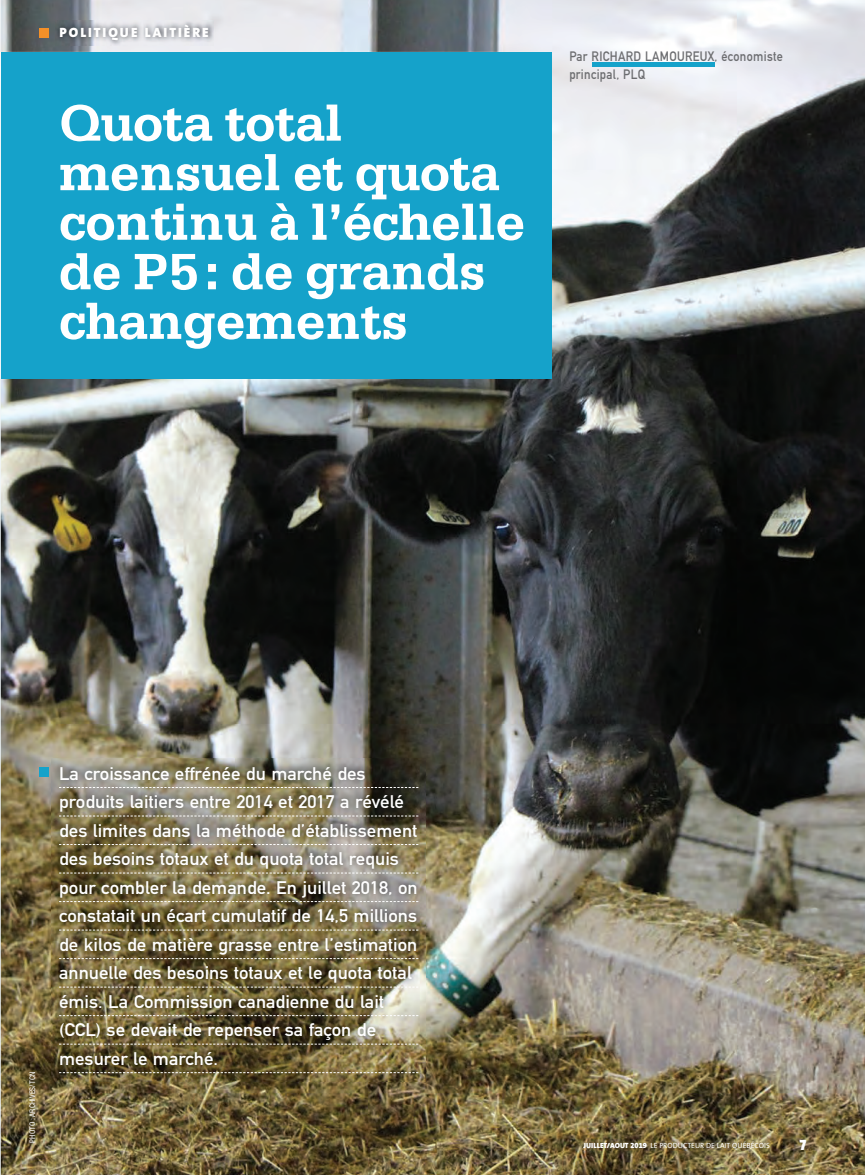
<style>
.page{position:relative;width:865px;height:1175px;background:#fff}
.page>*{position:absolute;margin:0;border:0;box-sizing:border-box;transform-origin:0 0}
.t1{font:700 54px/49.5px "Serifa";letter-spacing:-.01em;color:#fff}
.t2{font:18px/28.5px "DIN Mittelschrift";color:#fff;scale:1.05 1}
.t3{font:15px "The Mix Black Caps";color:#fff}
.t4{font:13.5px/18px "DIN Mittelschrift";letter-spacing:.025em;color:#6c6d70;scale:.9 1}
.t5{font:900 13.5px "The Sans";letter-spacing:.15em;color:#fff}
.t6{font:condensed 7.8px "Helvetica Neue";letter-spacing:.02em;color:#fff}
.t7{font:7.5px "The Sans";color:#fff}
.s1{font-weight:900}
.s2{font-family:"The Sans Black Expert"}
</style>
<div class="page">
<img style="left:1px;top:0;width:863px;height:1174px">
<div style="left:40px;top:28px;width:9px;height:9px;background:#f39028"></div>
<div style="left:1px;top:52px;width:550px;height:326px;background:#15a2ca"></div>
<div style="left:40px;top:767px;width:9px;height:9px;background:#15a2ca"></div>
<img style="left:52px;top:758px;width:373px;height:323px">
<svg style="left:59px;top:787px;width:359px;height:1px"></svg>
<svg style="left:59px;top:815px;width:359px;height:1px"></svg>
<svg style="left:59px;top:844px;width:359px;height:1px"></svg>
<svg style="left:59px;top:872px;width:359px;height:1px"></svg>
<svg style="left:59px;top:901px;width:359px;height:1px"></svg>
<svg style="left:59px;top:929px;width:359px;height:1px"></svg>
<svg style="left:59px;top:958px;width:359px;height:1px"></svg>
<svg style="left:59px;top:986px;width:359px;height:1px"></svg>
<svg style="left:59px;top:1015px;width:359px;height:1px"></svg>
<svg style="left:59px;top:1043px;width:359px;height:1px"></svg>
<svg style="left:59px;top:1072px;width:359px;height:1px"></svg>
<div style="left:592px;top:62px;width:123px;height:5px;background:#15a2ca"></div>
<img style="left:55px;top:20px;width:158px;height:25px">
<svg style="left:0;top:93px;width:1px;height:1082px"></svg>
<p class="t5" style="left:60px;top:27px;width:151px">POLITIQUE LAITIÈRE</p>
<p class="t1" style="left:59px;top:103px;width:467px">Quota total mensuel et quota continu à l’échelle de P5 : de grands changements</p>
<p class="t4" style="left:569px;top:49px;width:239px">Par RICHARD LAMOUREUX, économiste principal, PLQ</p>
<p class="t6" style="left:30px;top:1142px;width:72px;rotate:-90deg">PHOTO : ARCHIVES/TCN</p>
<p class="t2" style="left:59px;top:760px;width:343px">La croissance effrénée du marché des produits laitiers entre 2014 et 2017 a révélé des limites dans la méthode d’établissement des besoins totaux et du quota total requis pour combler la demande. En juillet 2018, on constatait un écart cumulatif de 14,5 millions de kilos de matière grasse entre l’estimation annuelle des besoins totaux et le quota total émis. La Commission canadienne du lait (CCL) se devait de repenser sa façon de mesurer le marché.</p>
<p class="t7" style="left:583px;top:1142px;width:188px"><span class="s1">JUILLET/AOUT</span> <span class="s2">2019</span> LE PRODUCTEUR DE LAIT QUÉBÉCOIS</p>
<p class="t3" style="left:799px;top:1139px;width:8px">7</p>
</div>
